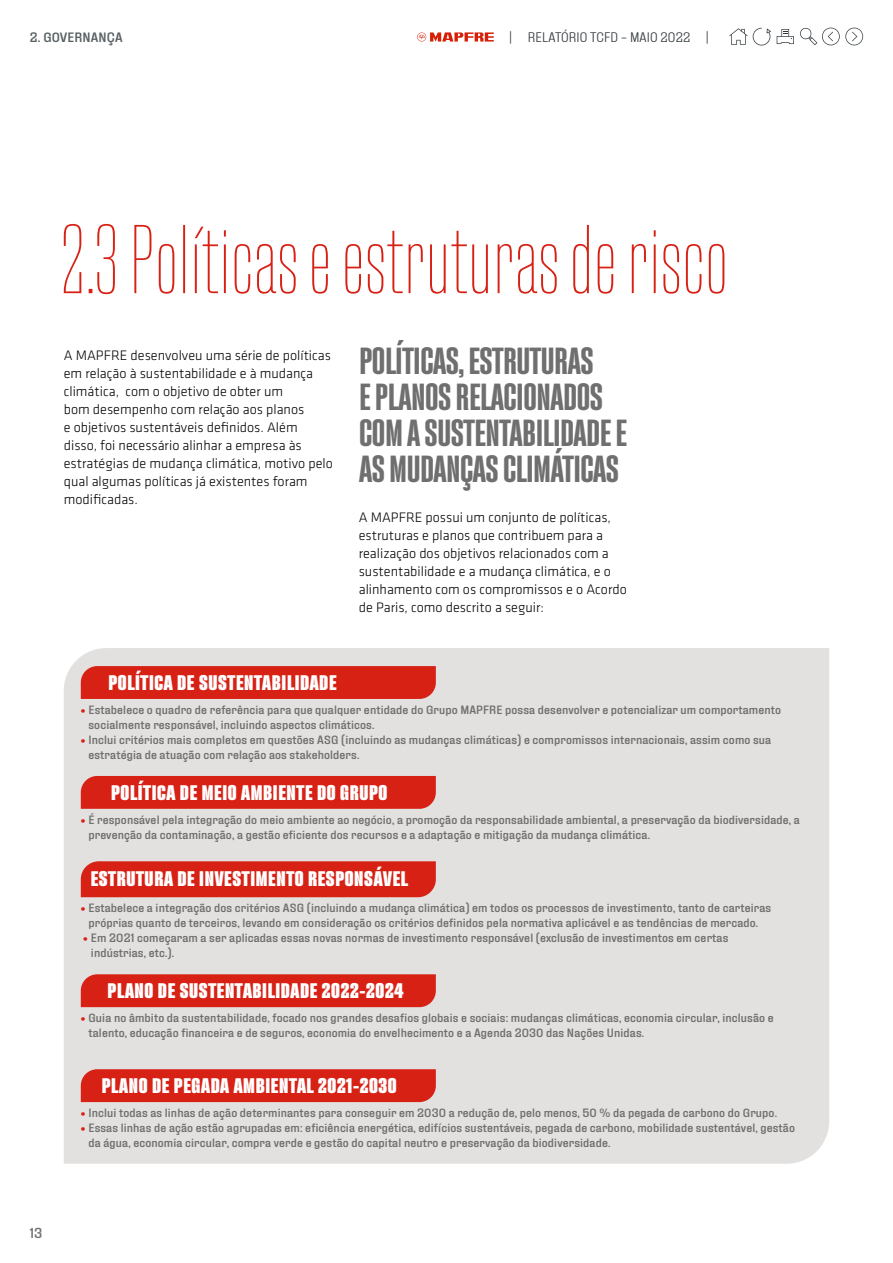
<style>
.page{position:relative;width:893px;height:1263px;background:#fff}
.page>*{position:absolute;margin:0;border:0;box-sizing:border-box;transform-origin:0 0}
.t1{font:100 condensed 97.5px "Fixture";color:#d82115}
.t2{font:600 condensed 37.5px/36px "Fixture";letter-spacing:-.03em;color:#706f6f}
.t3{font:800 condensed 21px "Fixture";color:#fff}
.t4{font:300 14.25px/18px "Klavika";color:#000}
.t5{font:500 14.25px "Fixture";color:#737373}
.t6{font:300 13.5px "Fixture";letter-spacing:.01em;color:#2f373c}
.t7{font:500 13.5px "Fixture";letter-spacing:.01em;color:#585f63}
.t8{font:500 12px/15px "Fixture";letter-spacing:.01em;color:#706f6f}
.s1{font-weight:700;font-size:13.5px;color:#d82115}
</style>
<div class="page">
<svg style="left:729px;top:28px;width:42px;height:17px"></svg>
<svg style="left:777px;top:27px;width:86px;height:18px"></svg>
<svg style="left:417px;top:32px;width:77px;height:10px"></svg>
<div style="left:64px;top:648px;width:765px;height:516px;background:#e3e1df"></div>
<svg style="left:81px;top:666px;width:355px;height:33px;background:#d82317"></svg>
<div style="left:81px;top:776px;width:355px;height:33px;background:#d82115"></div>
<div style="left:81px;top:861px;width:355px;height:36px;background:#d82115"></div>
<div style="left:81px;top:974px;width:355px;height:33px;background:#d82115"></div>
<div style="left:81px;top:1069px;width:355px;height:33px;background:#d82115"></div>
<p class="t7" style="left:30px;top:29px;width:94px">2. GOVERNANÇA</p>
<p class="t6" style="left:509px;top:28px;width:201px">| RELATÓRIO TCFD – MAIO 2022 |</p>
<h1 class="t1" style="left:60px;top:193px;width:669px">2.3 Políticas e estruturas de risco</h1>
<p class="t4" style="left:64px;top:347px;width:271px">A MAPFRE desenvolveu uma série de políticas em relação à sustentabilidade e à mudança climática, com o objetivo de obter um<br>bom desempenho com relação aos planos<br>e objetivos sustentáveis definidos. Além disso, foi necessário alinhar a empresa às estratégias de mudança climática, motivo pelo qual algumas políticas já existentes foram modificadas.</p>
<h2 class="t2" style="left:359px;top:344px;width:270px">POLÍTICAS, ESTRUTURAS<br>E PLANOS RELACIONADOS<br>COM A SUSTENTABILIDADE E<br>AS MUDANÇAS CLIMÁTICAS</h2>
<p class="t4" style="left:359px;top:509px;width:270px">A MAPFRE possui um conjunto de políticas, estruturas e planos que contribuem para a realização dos objetivos relacionados com a sustentabilidade e a mudança climática, e o alinhamento com os compromissos e o Acordo de Paris, como descrito a seguir:</p>
<p class="t5" style="left:30px;top:1224px;width:14px">13</p>
<h3 class="t3" style="left:108px;top:668px;width:230px">POLÍTICA DE SUSTENTABILIDADE</h3>
<h3 class="t3" style="left:225px;top:666px;width:73px">GOBIERNO</h3>
<p class="t8" style="left:88px;top:702px;width:694px;text-indent:-8px"><span class="s1">•</span> Estabelece o quadro de referência para que qualquer entidade do Grupo MAPFRE possa desenvolver e potencializar um comportamento socialmente responsável, incluindo aspectos climáticos.</p>
<p class="t8" style="left:88px;top:732px;width:684px;text-indent:-8px"><span class="s1">•</span> Inclui critérios mais completos em questões ASG (incluindo as mudanças climáticas) e compromissos internacionais, assim como sua estratégia de atuação com relação aos stakeholders.</p>
<h3 class="t3" style="left:111px;top:778px;width:278px">POLÍTICA DE MEIO AMBIENTE DO GRUPO</h3>
<p class="t8" style="left:88px;top:812px;width:713px;text-indent:-8px"><span class="s1">•</span> É responsável pela integração do meio ambiente ao negócio, a promoção da responsabilidade ambiental, a preservação da biodiversidade, a prevenção da contaminação, a gestão eficiente dos recursos e a adaptação e mitigação da mudança climática.</p>
<h3 class="t3" style="left:90px;top:864px;width:319px">ESTRUTURA DE INVESTIMENTO RESPONSÁVEL</h3>
<p class="t8" style="left:81px;top:901px;width:692px;text-align:center"><span class="s1">•</span> Estabelece a integração dos critérios ASG (incluindo a mudança climática) em todos os processos de investimento, tanto de carteiras próprias quanto de terceiros, levando em consideração os critérios definidos pela normativa aplicável e as tendências de mercado.</p>
<p class="t8" style="left:91px;top:931px;width:639px;text-indent:-8px"><span class="s1">•</span> Em 2021 começaram a ser aplicadas essas novas normas de investimento responsável (exclusão de investimentos em certas indústrias, etc.).</p>
<h3 class="t3" style="left:107px;top:977px;width:298px">PLANO DE SUSTENTABILIDADE 2022-2024</h3>
<p class="t8" style="left:88px;top:1010px;width:687px;text-indent:-8px"><span class="s1">•</span> Guia no âmbito da sustentabilidade, focado nos grandes desafios globais e sociais: mudanças climáticas, economia circular, inclusão e talento, educação financeira e de seguros, economia do envelhecimento e a Agenda 2030 das Nações Unidas.</p>
<h3 class="t3" style="left:102px;top:1072px;width:297px">PLANO DE PEGADA AMBIENTAL 2021-2030</h3>
<p class="t8" style="left:81px;top:1105px;width:698px"><span class="s1">•</span> Inclui todas as linhas de ação determinantes para conseguir em 2030 a redução de, pelo menos, 50 % da pegada de carbono do Grupo.</p>
<p class="t8" style="left:88px;top:1120px;width:708px;text-indent:-8px"><span class="s1">•</span> Essas linhas de ação estão agrupadas em: eficiência energética, edifícios sustentáveis, pegada de carbono, mobilidade sustentável, gestão da água, economia circular, compra verde e gestão do capital neutro e preservação da biodiversidade.</p>
</div>
